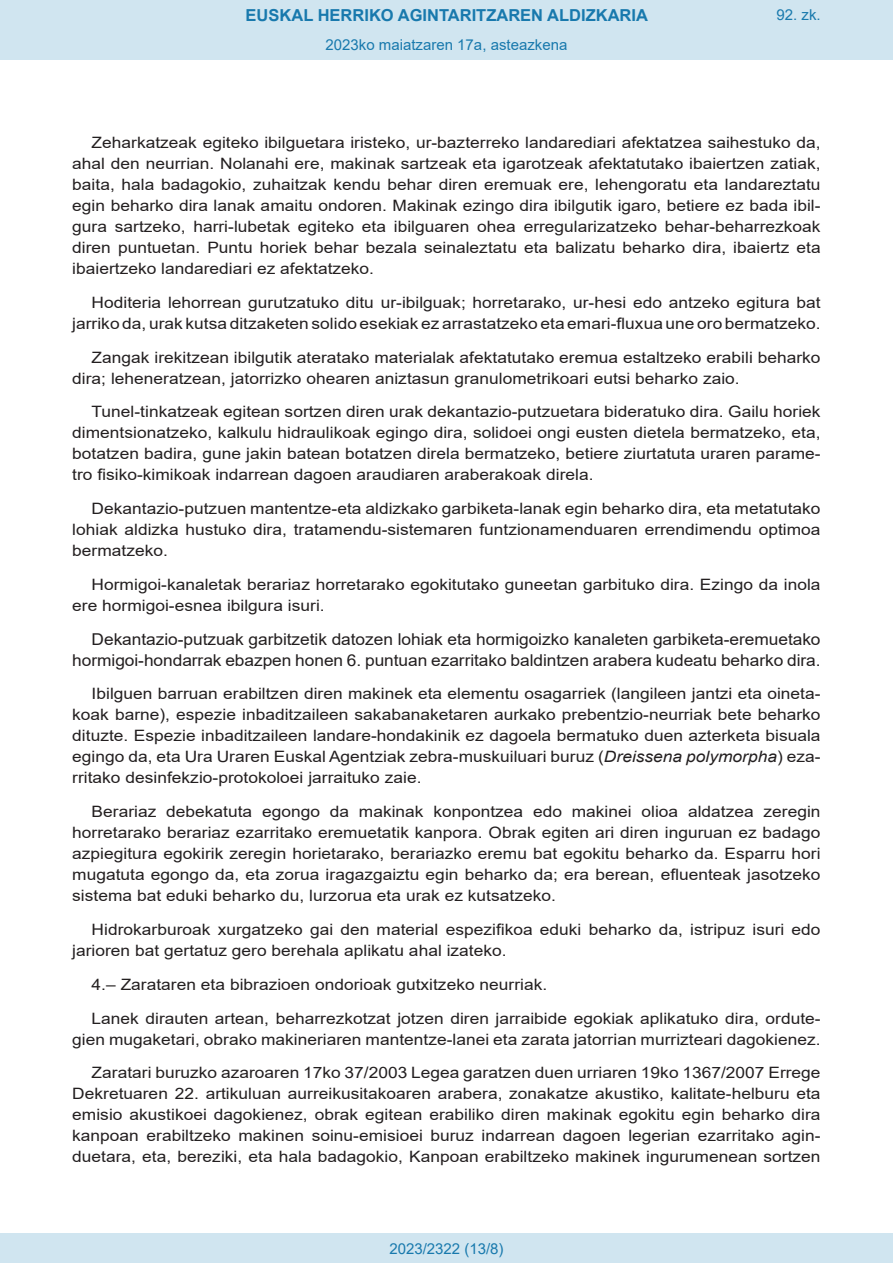
<style>
.page{position:relative;width:893px;height:1263px;background:#fff}
.page>*{position:absolute;margin:0;border:0;box-sizing:border-box;transform-origin:0 0}
.t1{font:700 16.5px "Arial";color:#1879ad}
.BOPVDetalle{font:16.35px/21px "Arial";letter-spacing:-.005em;color:#231f20;text-align:right;scale:1.06 1}
.BOPVDetalle-2{font:15.6px/21px "Arial";color:#231f20;text-align:justify;scale:1.11 1}
.Paginacion_Centro{font:15px "Arial";color:#1879ad}
.s1{font-style:italic}
</style>
<div class="page">
<div style="left:0;top:0;width:893px;height:60px;background:#d0e5f0"></div>
<div style="left:0;top:1233px;width:893px;height:30px;background:#d0e5f0"></div>
<p class="t1" style="left:246px;top:3px;width:404px">EUSKAL HERRIKO AGINTARITZAREN ALDIZKARIA</p>
<p class="Paginacion_Centro" style="left:326px;top:35px;width:243px">2023ko maiatzaren 17a, asteazkena</p>
<p class="Paginacion_Centro" style="left:776px;top:5px;width:46px">92. zk.</p>
<p class="BOPVDetalle-2" style="left:72px;top:132px;width:676px;text-indent:19px">Zeharkatzeak egiteko ibilguetara iristeko, ur-bazterreko landarediari afektatzea saihestuko da, ahal den neurrian. Nolanahi ere, makinak sartzeak eta igarotzeak afektatutako ibaiertzen zatiak, baita, hala badagokio, zuhaitzak kendu behar diren eremuak ere, lehengoratu eta landareztatu egin beharko dira lanak amaitu ondoren. Makinak ezingo dira ibilgutik igaro, betiere ez bada ibil&shy;gura sartzeko, harri-lubetak egiteko eta ibilguaren ohea erregularizatzeko behar-beharrezkoak diren puntuetan. Puntu horiek behar bezala seinaleztatu eta balizatu beharko dira, ibaiertz eta ibaiertzeko landarediari ez afektatzeko.</p>
<p class="BOPVDetalle-2" style="left:72px;top:292px;width:676px;text-align:right">Hoditeria lehorrean gurutzatuko ditu ur-ibilguak; horretarako, ur-hesi edo antzeko egitura bat jarriko da, urak kutsa ditzaketen solido esekiak ez arrastatzeko eta emari-fluxua une oro bermatzeko.</p>
<p class="BOPVDetalle-2" style="left:72px;top:347px;width:676px;text-indent:19px">Zangak irekitzean ibilgutik ateratako materialak afektatutako eremua estaltzeko erabili beharko dira; leheneratzean, jatorrizko ohearen aniztasun granulometrikoari eutsi beharko zaio.</p>
<p class="BOPVDetalle-2" style="left:72px;top:401px;width:676px;text-indent:19px">Tunel-tinkatzeak egitean sortzen diren urak dekantazio-putzuetara bideratuko dira. Gailu horiek dimentsionatzeko, kalkulu hidraulikoak egingo dira, solidoei ongi eusten dietela bermatzeko, eta, botatzen badira, gune jakin batean botatzen direla bermatzeko, betiere ziurtatuta uraren parame&shy;tro fisiko-kimikoak indarrean dagoen araudiaren araberakoak direla.</p>
<p class="BOPVDetalle-2" style="left:72px;top:498px;width:676px;text-indent:19px">Dekantazio-putzuen mantentze-eta aldizkako garbiketa-lanak egin beharko dira, eta metatutako lohiak aldizka hustuko dira, tratamendu-sistemaren funtzionamenduaren errendimendu optimoa bermatzeko.</p>
<p class="BOPVDetalle-2" style="left:72px;top:574px;width:676px;text-indent:19px">Hormigoi-kanaletak berariaz horretarako egokitutako guneetan garbituko dira. Ezingo da inola ere hormigoi-esnea ibilgura isuri.</p>
<p class="BOPVDetalle" style="left:72px;top:628px;width:707px">Dekantazio-putzuak garbitzetik datozen lohiak eta hormigoizko kanaleten garbiketa-eremuetako hormigoi-hondarrak ebazpen honen 6. puntuan ezarritako baldintzen arabera kudeatu beharko dira.</p>
<p class="BOPVDetalle-2" style="left:72px;top:683px;width:676px;text-indent:19px">Ibilguen barruan erabiltzen diren makinek eta elementu osagarriek (langileen jantzi eta oineta&shy;koak barne), espezie inbaditzaileen sakabanaketaren aurkako prebentzio-neurriak bete beharko dituzte. Espezie inbaditzaileen landare-hondakinik ez dagoela bermatuko duen azterketa bisuala egingo da, eta Ura Uraren Euskal Agentziak zebra-muskuiluari buruz (<span class="s1">Dreissena polymorpha</span>) eza&shy;rritako desinfekzio-protokoloei jarraituko zaie.</p>
<p class="BOPVDetalle-2" style="left:72px;top:801px;width:676px;text-indent:19px">Berariaz debekatuta egongo da makinak konpontzea edo makinei olioa aldatzea zeregin horretarako berariaz ezarritako eremuetatik kanpora. Obrak egiten ari diren inguruan ez badago azpiegitura egokirik zeregin horietarako, berariazko eremu bat egokitu beharko da. Esparru hori mugatuta egongo da, eta zorua iragazgaiztu egin beharko da; era berean, efluenteak jasotzeko sistema bat eduki beharko du, lurzorua eta urak ez kutsatzeko.</p>
<p class="BOPVDetalle-2" style="left:72px;top:919px;width:676px;text-indent:19px">Hidrokarburoak xurgatzeko gai den material espezifikoa eduki beharko da, istripuz isuri edo jarioren bat gertatuz gero berehala aplikatu ahal izateko.</p>
<p class="BOPVDetalle-2" style="left:92px;top:974px;width:412px">4.– Zarataren eta bibrazioen ondorioak gutxitzeko neurriak.</p>
<p class="BOPVDetalle-2" style="left:72px;top:1007px;width:676px;text-align:right">Lanek dirauten artean, beharrezkotzat jotzen diren jarraibide egokiak aplikatuko dira, ordute&shy;gien mugaketari, obrako makineriaren mantentze-lanei eta zarata jatorrian murrizteari dagokienez.</p>
<p class="BOPVDetalle-2" style="left:72px;top:1062px;width:676px;text-indent:19px">Zaratari buruzko azaroaren 17ko 37/2003 Legea garatzen duen urriaren 19ko 1367/2007 Errege Dekretuaren 22. artikuluan aurreikusitakoaren arabera, zonakatze akustiko, kalitate-helburu eta emisio akustikoei dagokienez, obrak egitean erabiliko diren makinak egokitu egin beharko dira kanpoan erabiltzeko makinen soinu-emisioei buruz indarrean dagoen legerian ezarritako agin&shy;duetara, eta, bereziki, eta hala badagokio, Kanpoan erabiltzeko makinek ingurumenean sortzen</p>
<p class="Paginacion_Centro" style="left:389px;top:1238px;width:116px">2023/2322 (13/8)</p>
</div>
